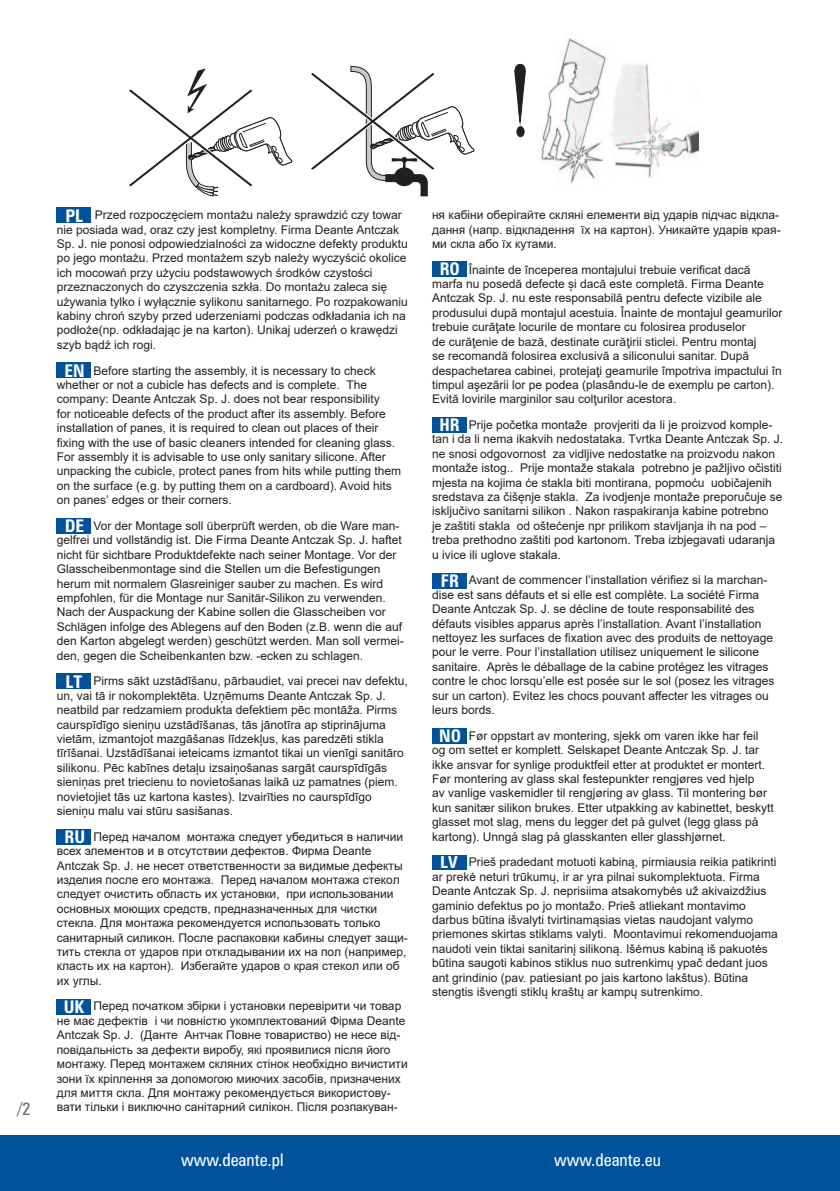
<style>
.page{position:relative;width:840px;height:1191px;background:#fff}
.page>*{position:absolute;margin:0;border:0;box-sizing:border-box;transform-origin:0 0}
.txt{font:16px "Zurich Cn PL";color:#fff}
.t1{font:700 16px "Zurich Cn PL";color:#fff}
.txt-2{font:16px "Zurich Cn PL";color:#6c6d70}
.t2{font:700 15px "Zurich Cn PL";color:#fff;scale:1.06 1}
.txt-3{font:12px/14.4px "Arial";color:#231f20}
</style>
<div class="page">
<div style="left:0;top:1134px;width:839px;height:57px;background:#01519b"></div>
<hr style="left:839px;top:1134px;width:1px;height:57px;background:#01519b">
<svg style="left:129px;top:68px;width:164px;height:129px"></svg>
<svg style="left:311px;top:66px;width:164px;height:130px"></svg>
<img style="left:541px;top:38px;width:157px;height:146px">
<div style="left:516px;top:127px;width:8px;height:10px;background:#231f20;border-radius:50%"></div>
<div style="left:516px;top:126px;width:8px;height:11px;border:1px solid #231f20;border-radius:50%"></div>
<svg style="left:514px;top:64px;width:29px;height:59px"></svg>
<div style="left:57px;top:208px;width:34px;height:15px;background:#01519b"></div>
<div style="left:432px;top:417px;width:34px;height:15px;background:#01519b"></div>
<div style="left:432px;top:261px;width:34px;height:16px;background:#01519b"></div>
<div style="left:57px;top:999px;width:34px;height:15px;background:#01519b"></div>
<div style="left:57px;top:829px;width:34px;height:15px;background:#01519b"></div>
<div style="left:57px;top:518px;width:34px;height:15px;background:#01519b"></div>
<div style="left:57px;top:363px;width:34px;height:15px;background:#01519b"></div>
<div style="left:57px;top:674px;width:34px;height:15px;background:#01519b"></div>
<div style="left:432px;top:573px;width:34px;height:15px;background:#01519b"></div>
<div style="left:432px;top:729px;width:34px;height:15px;background:#01519b"></div>
<div style="left:432px;top:855px;width:34px;height:14px;background:#01519b"></div>
<p class="txt-2" style="left:17px;top:1098px;width:15px">/2</p>
<h1 class="t1" style="left:65px;top:205px;width:19px">PL</h1>
<p class="txt-3" style="left:57px;top:208px;width:352px;text-indent:38px">Przed rozpoczęciem montażu należy sprawdzić czy towar nie posiada wad, oraz czy jest kompletny. Firma Deante Antczak Sp. J. nie ponosi odpowiedzialności za widoczne defekty produktu po jego montażu. Przed montażem szyb należy wyczyścić okolice ich mocowań przy użyciu podstawowych środków czystości przeznaczonych do czyszczenia szkła. Do montażu zaleca się używania tylko i wyłącznie sylikonu sanitarnego. Po rozpakowaniu kabiny chroń szyby przed uderzeniami podczas odkładania ich na podłoże(np. odkładając je na karton). Unikaj uderzeń o krawędzi szyb bądź ich rogi.</p>
<p class="txt-3" style="left:57px;top:363px;width:346px;text-indent:37px">Before starting the assembly, it is necessary to check whether or not a cubicle has defects and is complete. The company: Deante Antczak Sp. J. does not bear responsibility<br>for noticeable defects of the product after its assembly. Before installation of panes, it is required to clean out places of their fixing with the use of basic cleaners intended for cleaning glass.<br>For assembly it is advisable to use only sanitary silicone. After unpacking the cubicle, protect panes from hits while putting them on the surface (e.g. by putting them on a cardboard). Avoid hits on panes’ edges or their corners.</p>
<p class="txt-3" style="left:57px;top:518px;width:348px;text-indent:37px">Vor der Montage soll überprüft werden, ob die Ware man&shy;gelfrei und vollständig ist. Die Firma Deante Antczak Sp. J. haftet nicht für sichtbare Produktdefekte nach seiner Montage. Vor der Glasscheibenmontage sind die Stellen um die Befestigungen herum mit normalem Glasreiniger sauber zu machen. Es wird empfohlen, für die Montage nur Sanitär-Silikon zu verwenden.<br>Nach der Auspackung der Kabine sollen die Glasscheiben vor Schlägen infolge des Ablegens auf den Boden (z.B. wenn die auf den Karton abgelegt werden) geschützt werden. Man soll vermei&shy;den, gegen die Scheibenkanten bzw. -ecken zu schlagen.</p>
<p class="txt-3" style="left:57px;top:674px;width:352px;text-indent:37px">Pirms sākt uzstādīšanu, pārbaudiet, vai precei nav defektu, un, vai tā ir nokomplektēta. Uzņēmums Deante Antczak Sp. J. neatbild par redzamiem produkta defektiem pēc montāža. Pirms caurspīdīgo sieniņu uzstādīšanas, tās jānotīra ap stiprinājuma vietām, izmantojot mazgāšanas līdzekļus, kas paredzēti stikla tīrīšanai. Uzstādīšanai ieteicams izmantot tikai un vienīgi sanitāro silikonu. Pēc kabīnes detaļu izsaiņošanas sargāt caurspīdīgās sieniņas pret triecienu to novietošanas laikā uz pamatnes (piem. novietojiet tās uz kartona kastes). Izvairīties no caurspīdīgo sieniņu malu vai stūru sasišanas.</p>
<p class="txt-3" style="left:57px;top:829px;width:352px;text-indent:37px">Перед началом монтажа следует убедиться в наличии всех элементов и в отсутствии дефектов. Фирма Deante Antczak Sp. J. не несет ответственности за видимые дефекты изделия после его монтажа. Перед началом монтажа стекол следует очистить область их установки, при использовании основных моющих средств, предназначенных для чистки стекла. Для монтажа рекомендуется использовать только санитарный силикон. После распаковки кабины следует защи&shy;тить стекла от ударов при откладывании их на пол (например, класть их на картон). Избегайте ударов о края стекол или об их углы.</p>
<p class="txt-3" style="left:57px;top:999px;width:352px;text-indent:37px">Перед початком збірки і установки перевірити чи товар не має дефектів і чи повністю укомплектований Фірма Deante Antczak Sp. J. (Данте Антчак Повне товариство) не несе від&shy;повідальність за дефекти виробу, які проявилися після його монтажу. Перед монтажем скляних стінок необхідно вичистити зони їх кріплення за допомогою миючих засобів, призначених для миття скла. Для монтажу рекомендується використову&shy;вати тільки і виключно санітарний силікон. Після розпакуван-</p>
<h1 class="t1" style="left:64px;top:360px;width:22px">EN</h1>
<h1 class="t1" style="left:65px;top:515px;width:21px">DE</h1>
<h1 class="t1" style="left:66px;top:670px;width:18px">LT</h1>
<h1 class="t1" style="left:64px;top:826px;width:22px">RU</h1>
<h1 class="t1" style="left:64px;top:996px;width:22px">UK</h1>
<p class="txt-3" style="left:432px;top:208px;width:350px">ня кабіни оберігайте скляні елементи від ударів підчас відкла&shy;дання (напр. відкладення їх на картон). Уникайте ударів края&shy;ми скла або їх кутами.</p>
<p class="txt-3" style="left:432px;top:262px;width:352px;text-indent:37px">Înainte de începerea montajului trebuie verificat dacă marfa nu posedă defecte și dacă este completă. Firma Deante Antczak Sp. J. nu este responsabilă pentru defecte vizibile ale produsului după montajul acestuia. Înainte de montajul geamurilor trebuie curăţate locurile de montare cu folosirea produselor<br>de curăţenie de bază, destinate curăţirii sticlei. Pentru montaj<br>se recomandă folosirea exclusivă a siliconului sanitar. După despachetarea cabinei, protejaţi geamurile împotriva impactului în timpul aşezării lor pe podea (plasându-le de exemplu pe carton).<br>Evită lovirile marginilor sau colţurilor acestora.</p>
<p class="txt-3" style="left:432px;top:417px;width:352px;text-indent:37px">Prije početka montaže provjeriti da li je proizvod komple&shy;tan i da li nema ikakvih nedostataka. Tvrtka Deante Antczak Sp. J. ne snosi odgovornost za vidljive nedostatke na proizvodu nakon montaže istog.. Prije montaže stakala potrebno je pažljivo očistiti mjesta na kojima će stakla biti montirana, popmoću uobičajenih sredstava za čišęnje stakla. Za ivodjenje montaže preporučuje se isključivo sanitarni silikon . Nakon raspakiranja kabine potrebno<br>je zaštiti stakla od oštećenje npr prilikom stavljanja ih na pod – treba prethodno zaštiti pod kartonom. Treba izbjegavati udaranja u ivice ili uglove stakala.</p>
<p class="txt-3" style="left:432px;top:573px;width:344px;text-indent:37px">Avant de commencer l’installation vérifiez si la marchan&shy;dise est sans défauts et si elle est complète. La société Firma Deante Antczak Sp. J. se décline de toute responsabilité des défauts visibles apparus après l’installation. Avant l’installation nettoyez les surfaces de fixation avec des produits de nettoyage pour le verre. Pour l’installation utilisez uniquement le silicone sanitaire. Après le déballage de la cabine protégez les vitrages contre le choc lorsqu’elle est posée sur le sol (posez les vitrages sur un carton). Evitez les chocs pouvant affecter les vitrages ou leurs bords.</p>
<p class="txt-3" style="left:432px;top:728px;width:343px;text-indent:37px">Før oppstart av montering, sjekk om varen ikke har feil og om settet er komplett. Selskapet Deante Antczak Sp. J. tar ikke ansvar for synlige produktfeil etter at produktet er montert.<br>Før montering av glass skal festepunkter rengjøres ved hjelp<br>av vanlige vaskemidler til rengjøring av glass. Til montering bør kun sanitær silikon brukes. Etter utpakking av kabinettet, beskytt glasset mot slag, mens du legger det på gulvet (legg glass på kartong). Unngå slag på glasskanten eller glasshjørnet.</p>
<p class="txt-3" style="left:432px;top:855px;width:347px;text-indent:37px">Prieš pradedant motuoti kabiną, pirmiausia reikia patikrinti ar prekė neturi trūkumų, ir ar yra pilnai sukomplektuota. Firma Deante Antczak Sp. J. neprisiima atsakomybės už akivaizdžius gaminio defektus po jo montažo. Prieš atliekant montavimo darbus būtina išvalyti tvirtinamąsias vietas naudojant valymo priemones skirtas stiklams valyti. Moontavimui rekomenduojama naudoti vein tiktai sanitarinį silikoną. Išėmus kabiną iš pakuotės būtina saugoti kabinos stiklus nuo sutrenkimų ypač dedant juos ant grindinio (pav. patiesiant po jais kartono lakštus). Būtina stengtis išvengti stiklų kraštų ar kampų sutrenkimo.</p>
<h1 class="t1" style="left:439px;top:258px;width:22px">RO</h1>
<h1 class="t1" style="left:439px;top:414px;width:22px">HR</h1>
<h1 class="t1" style="left:440px;top:570px;width:20px">FR</h1>
<h1 class="t1" style="left:439px;top:725px;width:23px">NO</h1>
<p class="t2" style="left:440px;top:852px;width:18px">LV</p>
<p class="txt" style="left:181px;top:1148px;width:104px">www.deante.pl</p>
<p class="txt" style="left:554px;top:1148px;width:108px">www.deante.eu</p>
</div>
